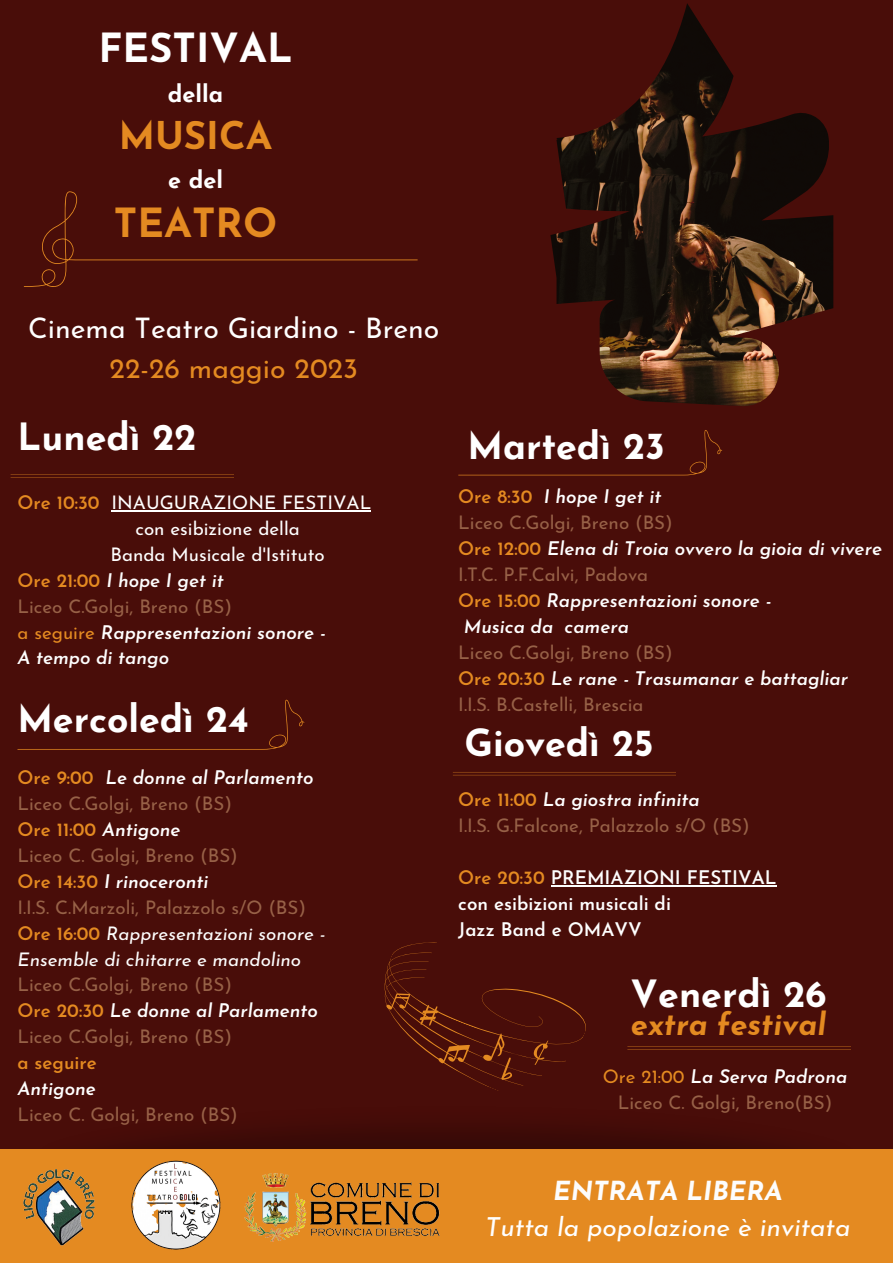
<style>
.page{position:relative;width:893px;height:1263px;background:#490d09}
.page>*{position:absolute;margin:0;border:0;box-sizing:border-box;transform-origin:0 0}
.t1{font:700 40.12px "Josefin Sans";color:#fff}
.t2{font:700 40.12px "Josefin Sans";color:#e48a21}
.t3{font:700 38.25px "Josefin Sans";color:#e48a21}
.t4{font:700 37.5px "Josefin Sans";color:#fff}
.t5{font:italic 700 30.75px "Josefin Sans";color:#e48a21}
.t6{font:28.35px "Josefin Sans";color:#fff}
.t7{font:28.35px "Josefin Sans";color:#e48a21}
.t8{font:italic 26.25px "Josefin Sans";color:#fff}
.t9{font:italic 700 26.25px "Josefin Sans";color:#fdfdfd}
.t10{font:700 23.55px "Josefin Sans";color:#fff}
.t11{font:18.75px "Josefin Sans";color:#976147}
.t12{font:italic 600 18.75px "Josefin Sans";color:#fff}
.t13{font:18.75px "Josefin Sans";color:#fff}
.t14{font:italic 18.75px "Josefin Sans";color:#fdfdfd}
.t15{font:600 18.75px "Josefin Sans";color:#fff}
.t16{font:italic 600 18.75px "Josefin Sans";color:#fdfdfd}
.t17{font:600 18.75px "Josefin Sans";color:#fdfdfd}
.t18{font:600 18.75px "Josefin Sans";color:#e48a21}
.s1{font-weight:600;color:#e48a21}
.s2{font-style:normal;color:#e48a21}
.s3{font-weight:400;font-style:normal;color:#e48a21}
.s4{color:#fff}
.s5{font-style:italic;color:#fff}
.s6{font-weight:600;font-style:normal;color:#e48a21}
.s7{color:#e48a21}
</style>
<div class="page">
<svg style="left:24px;top:191px;width:394px;height:96px"></svg>
<svg style="left:458px;top:430px;width:264px;height:45px"></svg>
<svg style="left:17px;top:700px;width:287px;height:50px"></svg>
<hr style="left:627px;top:1046px;width:223px;height:1px;background:#e48a21">
<hr style="left:627px;top:1049px;width:223px;height:1px;background:#e48a21">
<img style="left:550px;top:3px;width:283px;height:403px">
<div style="left:0;top:1149px;width:893px;height:114px;background:#e48a21"></div>
<svg style="left:384px;top:942px;width:202px;height:149px"></svg>
<img style="left:244px;top:1174px;width:195px;height:67px">
<img style="left:24px;top:1170px;width:71px;height:75px">
<img style="left:131px;top:1160px;width:90px;height:89px">
<hr style="left:551px;top:885px;width:225px;height:2px;background:#fdfdfd">
<hr style="left:112px;top:510px;width:259px;height:2px;background:#fff">
<hr style="left:11px;top:474px;width:222px;height:1px;background:#e48a21">
<hr style="left:11px;top:477px;width:222px;height:1px;background:#e48a21">
<hr style="left:453px;top:772px;width:223px;height:1px;background:#e48a21">
<hr style="left:453px;top:775px;width:223px;height:1px;background:#e48a21">
<p class="t1" style="left:98px;top:32px;width:196px">FESTIVAL</p>
<p class="t10" style="left:168px;top:84px;width:57px">della</p>
<p class="t3" style="left:119px;top:120px;width:155px">MUSICA</p>
<p class="t10" style="left:168px;top:170px;width:57px">e del</p>
<p class="t2" style="left:114px;top:206px;width:165px">TEATRO</p>
<p class="t6" style="left:28px;top:317px;width:412px">Cinema Teatro Giardino - Breno</p>
<p class="t7" style="left:110px;top:356px;width:250px">22-26 maggio 2023</p>
<p class="t4" style="left:17px;top:422px;width:180px">Lunedì 22</p>
<p class="t13" style="left:17px;top:495px;width:355px"><span class="s1">Ore 10:30</span> INAUGURAZIONE FESTIVAL</p>
<p class="t13" style="left:135px;top:521px;width:166px">con esibizione della</p>
<p class="t13" style="left:110px;top:547px;width:216px">Banda Musicale d'Istituto</p>
<p class="t16" style="left:17px;top:573px;width:208px"><span class="s2">Ore 21:00</span> I hope I get it</p>
<p class="t11" style="left:17px;top:599px;width:216px">Liceo C.Golgi, Breno (BS)</p>
<p class="t12" style="left:17px;top:624px;width:310px"><span class="s3">a seguire</span> Rappresentazioni sonore -</p>
<p class="t16" style="left:17px;top:650px;width:153px"><span class="s4">A</span> tempo di tango</p>
<p class="t4" style="left:17px;top:703px;width:233px">Mercoledì 24</p>
<p class="t12" style="left:17px;top:770px;width:298px"><span class="s2">Ore 9:00</span> Le donne al Parlamento</p>
<p class="t11" style="left:17px;top:796px;width:216px">Liceo C.Golgi, Breno (BS)</p>
<p class="t18" style="left:17px;top:822px;width:165px">Ore 11:00 <span class="s5">Antigone</span></p>
<p class="t11" style="left:17px;top:848px;width:222px">Liceo C. Golgi, Breno (BS)</p>
<p class="t12" style="left:17px;top:874px;width:193px"><span class="s2">Ore 14:30</span> I rinoceronti</p>
<p class="t11" style="left:17px;top:900px;width:290px">I.I.S. C.Marzoli, Palazzolo s/O (BS)</p>
<p class="t14" style="left:17px;top:925px;width:309px"><span class="s6">Ore 16:00</span> Rappresentazioni sonore -</p>
<p class="t14" style="left:17px;top:951px;width:285px">Ensemble di chitarre e mandolino</p>
<p class="t11" style="left:17px;top:977px;width:216px">Liceo C.Golgi, Breno (BS)</p>
<p class="t12" style="left:17px;top:1003px;width:302px"><span class="s2">Ore 20:30</span> Le donne al Parlamento</p>
<p class="t11" style="left:17px;top:1029px;width:216px">Liceo C.Golgi, Breno (BS)</p>
<p class="t18" style="left:17px;top:1055px;width:81px">a seguire</p>
<p class="t12" style="left:17px;top:1081px;width:80px">Antigone</p>
<p class="t11" style="left:17px;top:1107px;width:222px">Liceo C. Golgi, Breno (BS)</p>
<p class="t4" style="left:467px;top:430px;width:199px">Martedì 23</p>
<p class="t12" style="left:458px;top:489px;width:205px"><span class="s2">Ore 8:30</span> I hope I get it</p>
<p class="t11" style="left:458px;top:515px;width:216px">Liceo C.Golgi, Breno (BS)</p>
<p class="t12" style="left:458px;top:541px;width:425px"><span class="s2">Ore 12:00</span> Elena di Troia ovvero la gioia di vivere</p>
<p class="t11" style="left:458px;top:567px;width:191px">I.T.C. P.F.Calvi, Padova</p>
<p class="t12" style="left:458px;top:593px;width:314px"><span class="s2">Ore 15:00</span> Rappresentazioni sonore -</p>
<p class="t12" style="left:464px;top:619px;width:167px">Musica da camera</p>
<p class="t11" style="left:458px;top:645px;width:216px">Liceo C.Golgi, Breno (BS)</p>
<p class="t12" style="left:458px;top:670px;width:391px"><span class="s2">Ore 20:30</span> Le rane - Trasumanar e battagliar</p>
<p class="t11" style="left:458px;top:696px;width:187px">I.I.S. B.Castelli, Brescia</p>
<p class="t4" style="left:464px;top:728px;width:190px">Giovedì 25</p>
<p class="t12" style="left:458px;top:792px;width:243px"><span class="s2">Ore 11:00</span> La giostra infinita</p>
<p class="t11" style="left:458px;top:818px;width:293px">I.I.S. G.Falcone, Palazzolo s/O (BS)</p>
<p class="t17" style="left:458px;top:870px;width:320px"><span class="s7">Ore 20:30</span> PREMIAZIONI FESTIVAL</p>
<p class="t15" style="left:458px;top:896px;width:214px">con esibizioni musicali di</p>
<p class="t15" style="left:458px;top:922px;width:185px">Jazz Band e OMAVV</p>
<p class="t4" style="left:630px;top:979px;width:197px">Venerdì 26</p>
<p class="t5" style="left:631px;top:1012px;width:197px">extra festival</p>
<p class="t12" style="left:602px;top:1069px;width:246px"><span class="s3">Ore 21:00</span> La Serva Padrona</p>
<p class="t11" style="left:618px;top:1095px;width:216px">Liceo C. Golgi, Breno(BS)</p>
<p class="t9" style="left:553px;top:1180px;width:231px">ENTRATA LIBERA</p>
<p class="t8" style="left:485px;top:1216px;width:367px">Tutta la popolazione è invitata</p>
</div>
